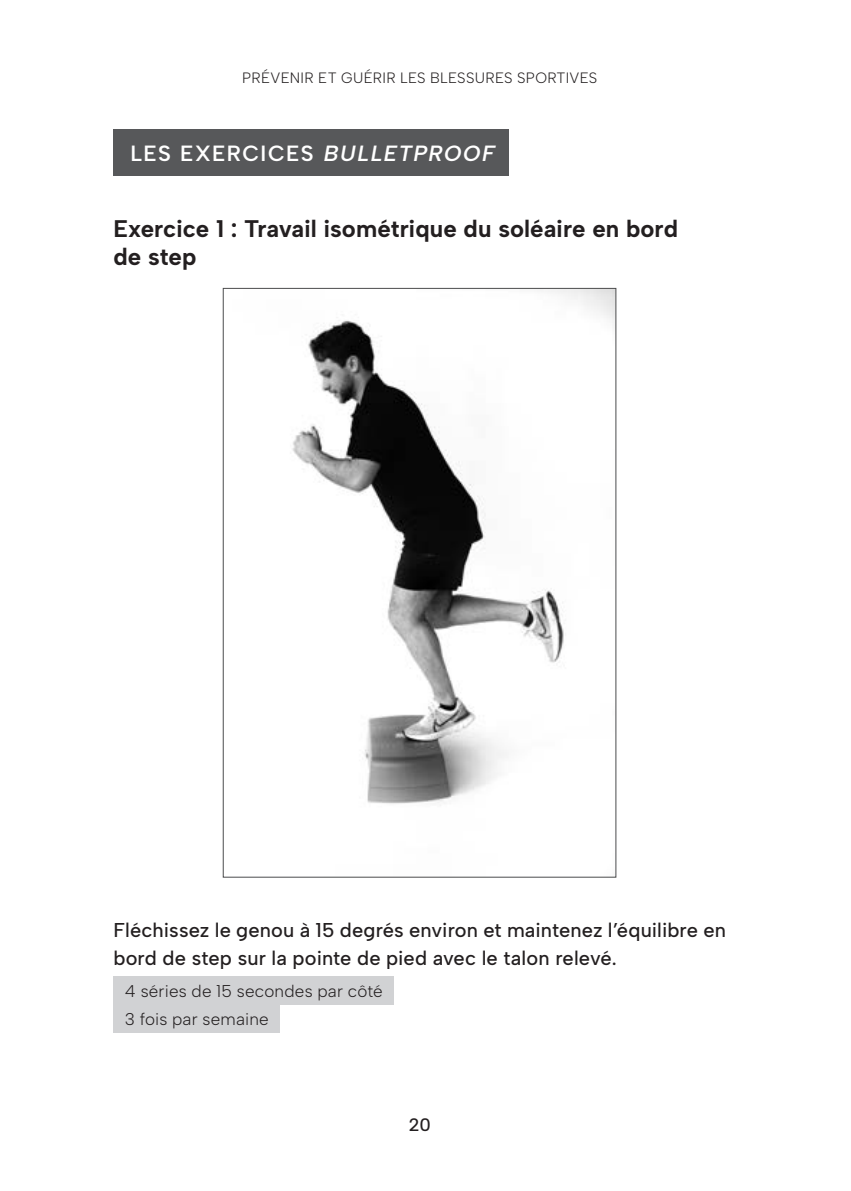
<style>
.page{position:relative;width:851px;height:1191px;background:#fff}
.page>*{position:absolute;margin:0;border:0;box-sizing:border-box;transform-origin:0 0}
.t1{font:700 24px/28px "Albert Sans";color:#231f20}
.t2{font:600 22px "Albert Sans";letter-spacing:.06em;color:#fff}
.t3{font:500 20px/28px "Albert Sans";letter-spacing:.005em;color:#231f20}
.t4{font:500 18px "Albert Sans";color:#231f20}
.t5{font:300 17px/28px "Albert Sans";letter-spacing:.005em;color:#231f20}
.t6{font:300 15px "Albert Sans";letter-spacing:.02em;color:#231f20}
.s1{font-style:italic}
</style>
<div class="page">
<div style="left:113px;top:129px;width:396px;height:46px;background:#57585a"></div>
<div style="left:113px;top:977px;width:281px;height:28px;background:#d1d2d4"></div>
<div style="left:113px;top:1005px;width:167px;height:28px;background:#d1d2d4"></div>
<img style="left:292px;top:290px;width:322px;height:514px">
<p class="t6" style="left:242px;top:69px;width:356px">PRÉVENIR ET GUÉRIR LES BLESSURES SPORTIVES</p>
<p class="t2" style="left:130px;top:140px;width:369px">LES EXERCICES <span class="s1">BULLETPROOF</span></p>
<p class="t1" style="left:113px;top:214px;width:566px">Exercice 1 : Travail isométrique du soléaire en bord de step</p>
<p class="t3" style="left:113px;top:916px;width:614px">Fléchissez le genou à 15 degrés environ et maintenez l’équilibre en bord de step sur la pointe de pied avec le talon relevé.</p>
<p class="t5" style="left:125px;top:977px;width:259px">4 séries de 15 secondes par côté<br>3 fois par semaine</p>
<p class="t4" style="left:408px;top:1113px;width:24px">20</p>
</div>
